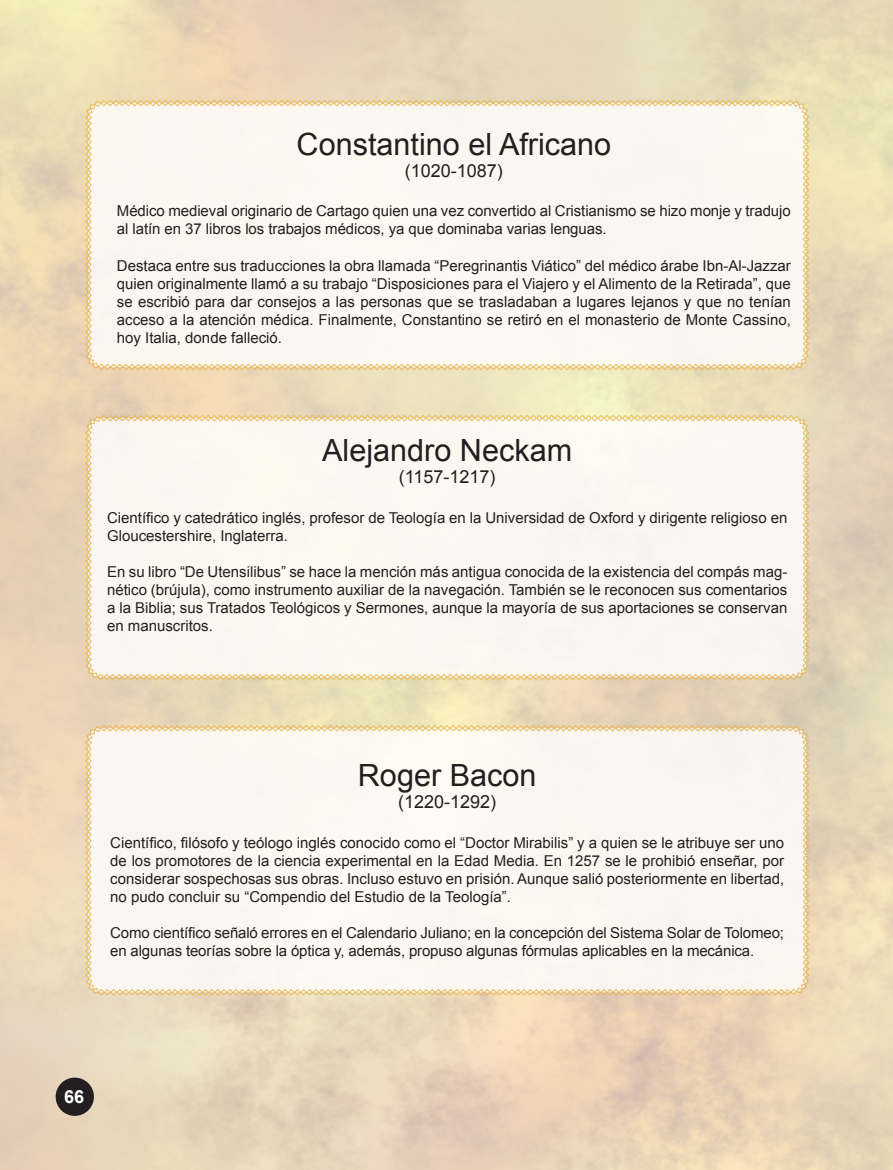
<style>
.page{position:relative;width:893px;height:1170px;background:#fff}
.page>*{position:absolute;margin:0;border:0;box-sizing:border-box;transform-origin:0 0}
.t1{font:30.6px "Arial";color:#231f20}
.t2{font:18px "Arial";color:#231f20}
.t3{font:700 18px "Arial";color:#fff}
.t4{font:15px/18px "Arial";letter-spacing:-.005em;color:#231f20}
</style>
<div class="page">
<img style="left:0;top:0;width:893px;height:1169px">
<div style="left:85px;top:724px;width:724px;height:271px;background:#faf7f1"></div>
<div style="left:85px;top:100px;width:724px;height:270px;background:#faf7f0"></div>
<div style="left:85px;top:414px;width:724px;height:266px;background:#faf7f0"></div>
<div style="left:56px;top:1077px;width:38px;height:38px;background:#231f20;border-radius:50%"></div>
<h1 class="t1" style="left:297px;top:124px;width:316px">Constantino el Africano</h1>
<p class="t2" style="left:405px;top:159px;width:100px">(1020-1087)</p>
<p class="t4" style="left:117px;top:202px;width:675px">Médico medieval originario de Cartago quien una vez convertido al Cristianismo se hizo monje y tradujo al latín en 37 libros los trabajos médicos, ya que dominaba varias lenguas.</p>
<p class="t4" style="left:117px;top:256px;width:675px;text-align:justify">Destaca entre sus traducciones la obra llamada “Peregrinantis Viático” del médico árabe Ibn-Al-Jazzar quien originalmente llamó a su trabajo “Disposiciones para el Viajero y el Alimento de la Retirada”, que se escribió para dar consejos a las personas que se trasladaban a lugares lejanos y que no tenían acceso a la atención médica. Finalmente, Constantino se retiró en el monasterio de Monte Cassino, hoy Italia, donde falleció.</p>
<h1 class="t1" style="left:322px;top:430px;width:251px">Alejandro Neckam</h1>
<p class="t2" style="left:399px;top:465px;width:98px">(1157-1217)</p>
<p class="t4" style="left:107px;top:508px;width:682px">Científico y catedrático inglés, profesor de Teología en la Universidad de Oxford y dirigente religioso en<br>Gloucestershire, Inglaterra.</p>
<p class="t4" style="left:107px;top:562px;width:682px;text-align:justify">En su libro “De Utensilibus” se hace la mención más antigua conocida de la existencia del compás mag&shy;nético (brújula), como instrumento auxiliar de la navegación. También se le reconocen sus comentarios a la Biblia; sus Tratados Teológicos y Sermones, aunque la mayoría de sus aportaciones se conservan en manuscritos.</p>
<h1 class="t1" style="left:358px;top:755px;width:180px">Roger Bacon</h1>
<p class="t2" style="left:398px;top:789px;width:100px">(1220-1292)</p>
<p class="t4" style="left:110px;top:833px;width:675px;text-align:justify">Científico, filósofo y teólogo inglés conocido como el “Doctor Mirabilis” y a quien se le atribuye ser uno de los promotores de la ciencia experimental en la Edad Media. En 1257 se le prohibió enseñar, por considerar sospechosas sus obras. Incluso estuvo en prisión. Aunque salió posteriormente en libertad, no pudo concluir su “Compendio del Estudio de la Teología”.</p>
<p class="t4" style="left:110px;top:923px;width:675px">Como científico señaló errores en el Calendario Juliano; en la concepción del Sistema Solar de Tolomeo; en algunas teorías sobre la óptica y, además, propuso algunas fórmulas aplicables en la mecánica.</p>
<p class="t3" style="left:64px;top:1084px;width:22px">66</p>
</div>
